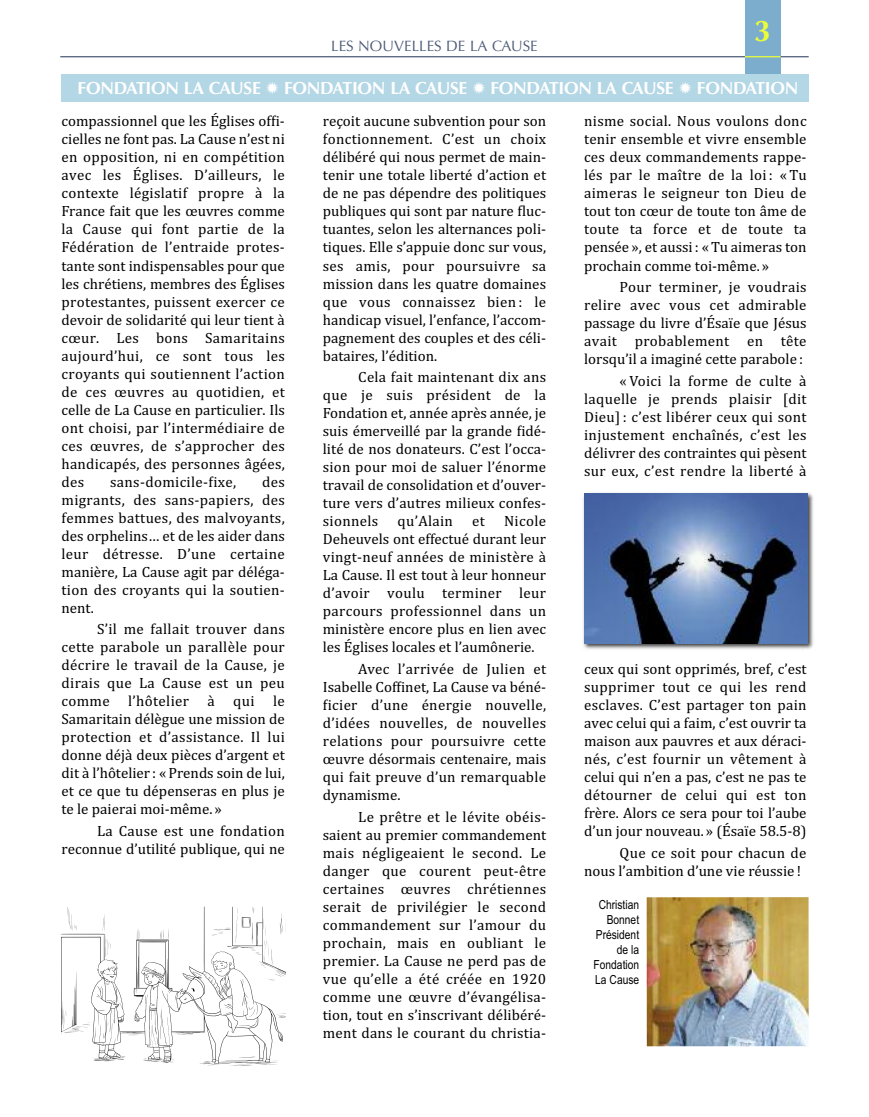
<style>
.page{position:relative;width:869px;height:1117px;background:#fff}
.page>*{position:absolute;margin:0;border:0;box-sizing:border-box;transform-origin:0 0}
.t1{font:700 30px "Optima";color:#eaff39}
.t2{font:700 17.5px "Optima";letter-spacing:-.015em;color:#fff}
.t3{font:15px/18px "Cambria";color:#000;text-align:justify}
.t4{font:15px "Optima";color:#4c5b77}
.t5{font:15px "Cambria";letter-spacing:.02em;color:#000}
.t6{font:12.5px/15px "Arial Narrow";color:#000;text-align:right}
</style>
<div class="page">
<hr style="left:60px;top:56px;width:748px;height:1px;background:#4c5b77">
<div style="left:744px;top:0;width:36px;height:74px;background:#7cadcd"></div>
<hr style="left:744px;top:56px;width:36px;height:1px;background:#eaff39">
<svg style="left:61px;top:906px;width:224px;height:159px"></svg>
<img style="left:583px;top:492px;width:230px;height:158px">
<img style="left:584px;top:494px;width:223px;height:149px">
<img style="left:646px;top:897px;width:162px;height:149px">
<div style="left:62px;top:74px;width:746px;height:28px;background:#b4d7e6"></div>
<p class="t4" style="left:331px;top:37px;width:208px">LES NOUVELLES DE LA CAUSE</p>
<h1 class="t1" style="left:753px;top:13px;width:18px">3</h1>
<p class="t2" style="left:78px;top:78px;width:185px">FONDATiON LA CAUSE</p>
<p class="t2" style="left:284px;top:78px;width:185px">FONDATiON LA CAUSE</p>
<p class="t2" style="left:490px;top:78px;width:185px">FONDATiON LA CAUSE</p>
<p class="t2" style="left:696px;top:78px;width:103px">FONDATiON</p>
<p class="t3" style="left:61px;top:112px;width:225px">compassionnel que les Églises offi&shy;cielles ne font pas. La Cause n’est ni en opposition, ni en compétition avec les Églises. D’ailleurs, le contexte législatif propre à la France fait que les œuvres comme la Cause qui font partie de la Fédération de l’entraide protes&shy;tante sont indispensables pour que les chrétiens, membres des Églises protestantes, puissent exercer ce devoir de solidarité qui leur tient à cœur. Les bons Samaritains aujourd’hui, ce sont tous les croyants qui soutiennent l’action de ces œuvres au quotidien, et celle de La Cause en particulier. Ils ont choisi, par l’intermédiaire de ces œuvres, de s’approcher des handicapés, des personnes âgées, des</p>
<p class="t5" style="left:110px;top:472px;width:127px">sans-domicile-fixe,</p>
<p class="t3" style="left:61px;top:472px;width:225px;text-indent:200px">des migrants, des sans-papiers, des femmes battues, des malvoyants, des orphelins… et de les aider dans leur détresse. D’une certaine manière, La Cause agit par déléga&shy;tion des croyants qui la soutien&shy;nent.</p>
<p class="t3" style="left:61px;top:620px;width:225px;text-indent:35px">S’il me fallait trouver dans cette parabole un parallèle pour décrire le travail de la Cause, je dirais que La Cause est un peu comme l’hôtelier à qui le Samaritain délègue une mission de protection et d’assistance. Il lui donne déjà deux pièces d’argent et dit à l’hôtelier : «Prends soin de lui, et ce que tu dépenseras en plus je te le paierai moi-même. »</p>
<p class="t3" style="left:61px;top:821px;width:225px;text-align:right">La Cause est une fondation reconnue d’utilité publique, qui ne</p>
<p class="t3" style="left:323px;top:112px;width:225px">reçoit aucune subvention pour son fonctionnement. C’est un choix délibéré qui nous permet de main&shy;tenir une totale liberté d’action et de ne pas dépendre des politiques publiques qui sont par nature fluc&shy;tuantes, selon les alternances poli&shy;tiques. Elle s’appuie donc sur vous, ses amis, pour poursuivre sa mission dans les quatre domaines que vous connaissez bien : le handicap visuel, l’enfance, l’accom&shy;pagnement des couples et des céli&shy;bataires, l’édition.</p>
<p class="t3" style="left:323px;top:368px;width:225px;text-indent:35px">Cela fait maintenant dix ans que je suis président de la Fondation et, année après année, je suis émerveillé par la grande fidé&shy;lité de nos donateurs. C’est l’occa&shy;sion pour moi de saluer l’énorme travail de consolidation et d’ouver&shy;ture vers d’autres milieux confes&shy;sionnels</p>
<p class="t3" style="left:323px;top:512px;width:225px;text-indent:181px">Nicole Deheuvels ont effectué durant leur vingt-neuf années de ministère à La Cause. Il est tout à leur honneur d’avoir voulu terminer leur parcours professionnel dans un ministère encore plus en lien avec les Églises locales et l’aumônerie.</p>
<p class="t3" style="left:322px;top:659px;width:225px;text-indent:35px">Avec l’arrivée de Julien et Isabelle Coffinet, La Cause va béné&shy;ficier d’une énergie nouvelle, d’idées nouvelles, de nouvelles relations pour poursuivre cette œuvre désormais centenaire, mais qui fait preuve d’un remarquable dynamisme.</p>
<p class="t3" style="left:322px;top:807px;width:225px;text-indent:35px">Le prêtre et le lévite obéis&shy;saient au premier commandement mais négligeaient le second. Le danger que courent peut-être certaines œuvres chrétiennes serait de privilégier le second commandement sur l’amour du prochain, mais en oubliant le premier. La Cause ne perd pas de vue qu’elle a été créée en 1920 comme une œuvre d’évangélisa&shy;tion, tout en s’inscrivant délibéré&shy;ment dans le courant du christia-</p>
<p class="t3" style="left:397px;top:512px;width:57px">qu’Alain</p>
<p class="t3" style="left:472px;top:512px;width:14px">et</p>
<p class="t3" style="left:584px;top:112px;width:224px">nisme social. Nous voulons donc tenir ensemble et vivre ensemble ces deux commandements rappe&shy;lés par le maître de la loi : « Tu aimeras le seigneur ton Dieu de tout ton cœur de toute ton âme de toute ta force et de toute ta pensée », et aussi: «Tu aimeras ton prochain comme toi-même. »</p>
<p class="t3" style="left:584px;top:278px;width:224px;text-indent:35px">Pour terminer, je voudrais relire avec vous cet admirable passage du livre d’Ésaïe que Jésus avait probablement en tête lorsqu’il a imaginé cette parabole :</p>
<p class="t3" style="left:584px;top:371px;width:224px;text-indent:35px">« Voici la forme de culte à laquelle je prends plaisir [dit Dieu]: c’est libérer ceux qui sont injustement enchaînés, c’est les délivrer des contraintes qui pèsent sur eux, c’est rendre la liberté à</p>
<p class="t3" style="left:584px;top:659px;width:224px">ceux qui sont opprimés, bref, c’est supprimer tout ce qui les rend esclaves. C’est partager ton pain avec celui qui a faim, c’est ouvrir ta maison aux pauvres et aux déraci&shy;nés, c’est fournir un vêtement à celui qui n’en a pas, c’est ne pas te détourner de celui qui est ton frère. Alors ce sera pour toi l’aube d’un jour nouveau. » (Ésaïe 58.5-8)</p>
<p class="t3" style="left:584px;top:843px;width:224px;text-indent:35px">Que ce soit pour chacun de nous l’ambition d’une vie réussie !</p>
<p class="t6" style="left:593px;top:897px;width:47px">Christian<br>Bonnet<br>Président de la<br>Fondation<br>La Cause</p>
</div>
